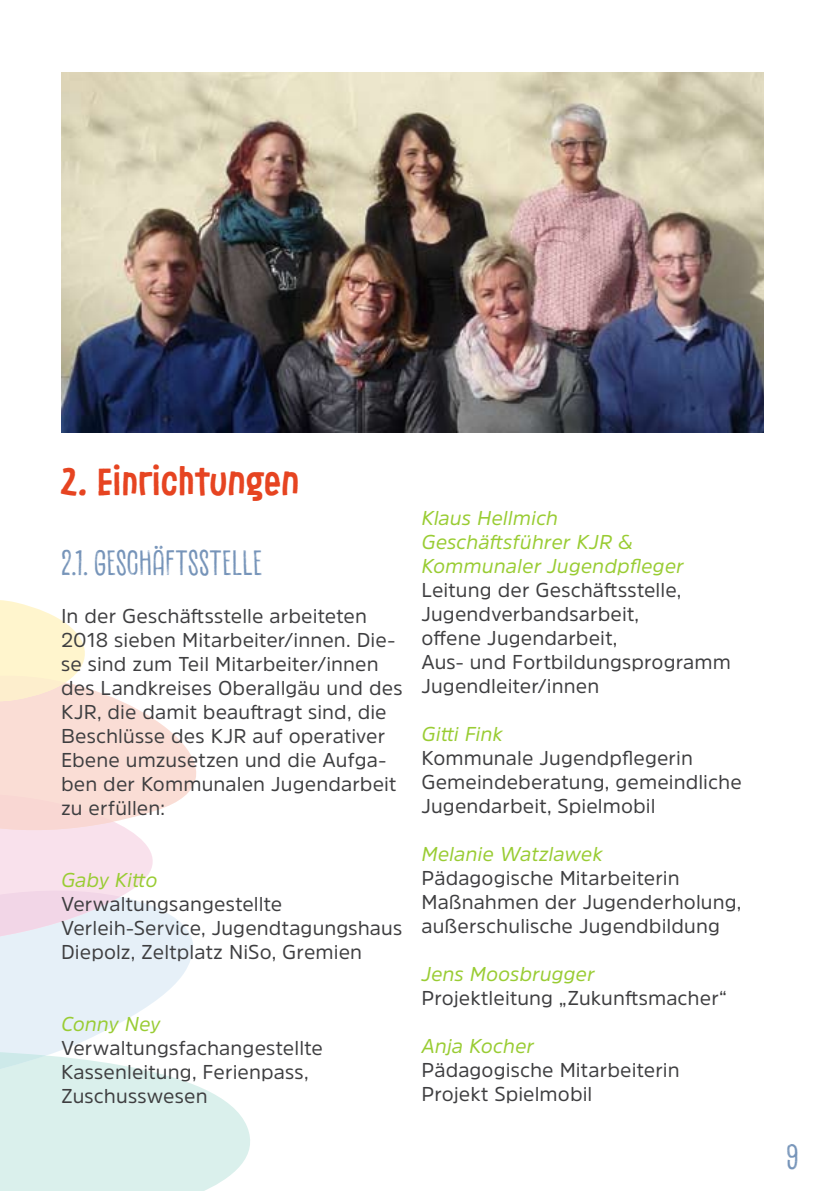
<style>
.page{position:relative;width:840px;height:1191px;background:#fff}
.page>*{position:absolute;margin:0;border:0;box-sizing:border-box;transform-origin:0 0}
.t1{font:36px "Le Osler Rough";letter-spacing:.01em;color:#e64421}
.t2{font:34px "Canvas Inline";letter-spacing:-.005em;color:#7694b9}
.t3{font:20px/24px "Amsi Pro";letter-spacing:.005em;color:#3e3e40}
.t4{font:italic 20px/24px "Amsi Pro";letter-spacing:.005em;color:#9c3}
</style>
<div class="page">
<div style="left:0;top:1089px;width:250px;height:102px;background:#daf0ec"></div>
<svg style="left:0;top:950px;width:205px;height:164px;fill:#e6f0f8"></svg>
<svg style="left:0;top:859px;width:193px;height:91px"></svg>
<svg style="left:0;top:696px;width:196px;height:163px;fill:#faddd5"></svg>
<svg style="left:0;top:600px;width:108px;height:107px"></svg>
<svg style="left:0;top:785px;width:114px;height:55px"></svg>
<svg style="left:0;top:882px;width:120px;height:67px"></svg>
<svg style="left:0;top:1048px;width:46px;height:62px"></svg>
<img style="left:61px;top:72px;width:702px;height:360px">
<h1 class="t1" style="left:61px;top:462px;width:238px">2. Einrichtungen</h1>
<h2 class="t2" style="left:61px;top:543px;width:202px">2.1. GESCHÄFTSSTELLE</h2>
<p class="t3" style="left:61px;top:604px;width:343px">In der Geschäftsstelle arbeiteten<br>2018 sieben Mitarbeiter/innen. Die&shy;se sind zum Teil Mitarbeiter/innen des Landkreises Oberallgäu und des<br>KJR, die damit beauftragt sind, die<br>Beschlüsse des KJR auf operativer<br>Ebene umzusetzen und die Aufga&shy;ben der Kommunalen Jugendarbeit zu erfüllen:</p>
<p class="t4" style="left:61px;top:868px;width:98px">Gaby Kitto</p>
<p class="t3" style="left:61px;top:892px;width:342px">Verwaltungsangestellte<br>Verleih-Service, Jugendtagungshaus<br>Diepolz, Zeltplatz NiSo, Gremien</p>
<p class="t4" style="left:61px;top:1012px;width:101px">Conny Ney</p>
<p class="t3" style="left:61px;top:1036px;width:263px">Verwaltungsfachangestellte<br>Kassenleitung, Ferienpass,<br>Zuschusswesen</p>
<p class="t4" style="left:421px;top:506px;width:264px">Klaus Hellmich<br>Geschäftsführer KJR &amp;<br>Kommunaler Jugendpfleger</p>
<p class="t3" style="left:421px;top:578px;width:311px">Leitung der Geschäftsstelle,<br>Jugendverbandsarbeit,<br>offene Jugendarbeit,<br>Aus- und Fortbildungsprogramm<br>Jugendleiter/innen</p>
<p class="t4" style="left:421px;top:722px;width:82px">Gitti Fink</p>
<p class="t3" style="left:421px;top:746px;width:322px">Kommunale Jugendpflegerin<br>Gemeindeberatung, gemeindliche<br>Jugendarbeit, Spielmobil</p>
<p class="t4" style="left:421px;top:842px;width:182px">Melanie Watzlawek</p>
<p class="t3" style="left:421px;top:866px;width:321px">Pädagogische Mitarbeiterin<br>Maßnahmen der Jugenderholung, außerschulische Jugendbildung</p>
<p class="t4" style="left:421px;top:962px;width:175px">Jens Moosbrugger</p>
<p class="t3" style="left:421px;top:986px;width:306px">Projektleitung „Zukunftsmacher“</p>
<p class="t4" style="left:421px;top:1034px;width:114px">Anja Kocher</p>
<p class="t3" style="left:421px;top:1058px;width:259px">Pädagogische Mitarbeiterin<br>Projekt Spielmobil</p>
<h2 class="t2" style="left:785px;top:1136px;width:14px">9</h2>
</div>
